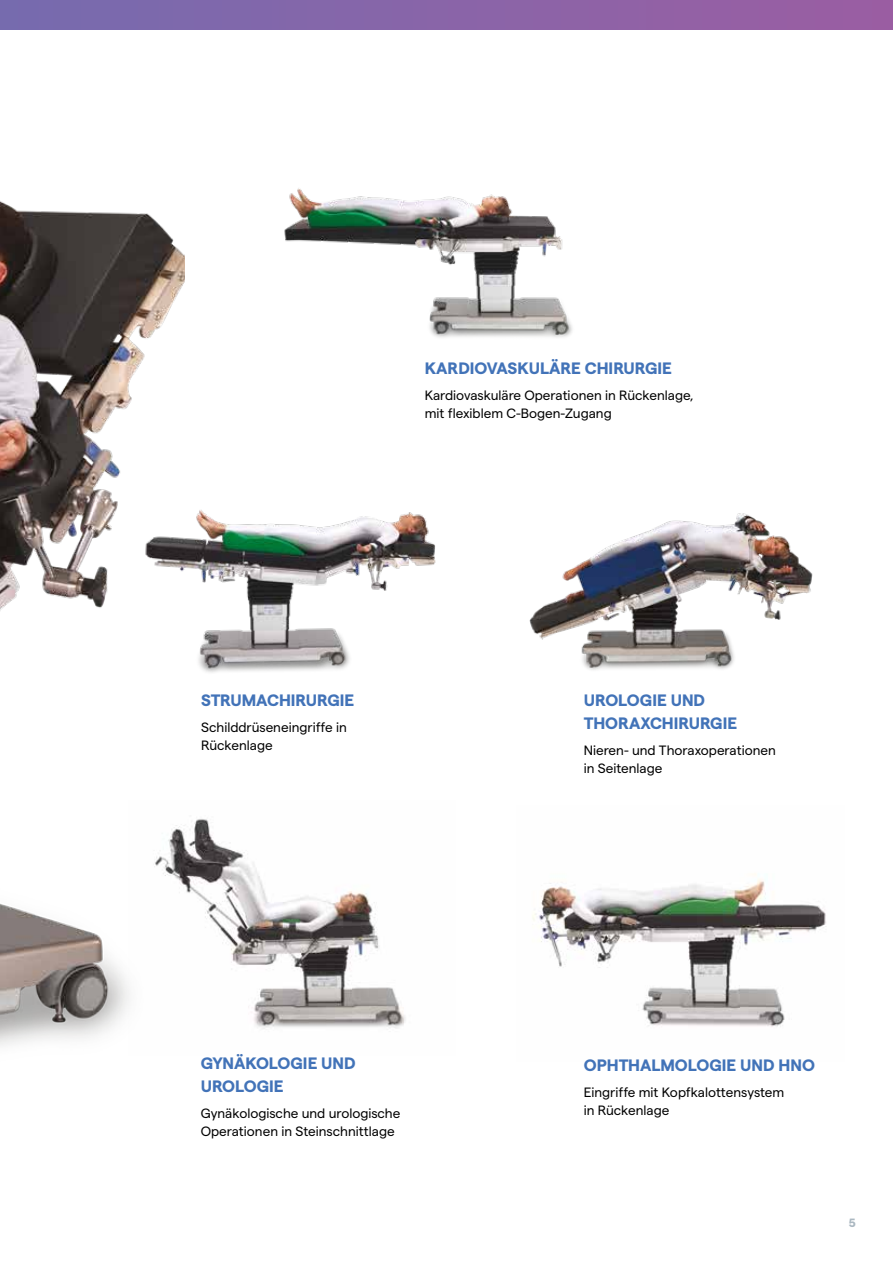
<style>
.page{position:relative;width:893px;height:1263px;background:#fff}
.page>*{position:absolute;margin:0;border:0;box-sizing:border-box;transform-origin:0 0}
.t1{font:700 16.5px/23px "Matter";color:#4273b8}
.t2{font:13.5px/18px "Matter";color:#000}
.t3{font:700 12px "Matter";color:#abb8c1}
</style>
<div class="page">
<img style="left:529px;top:513px;width:284px;height:157px">
<img style="left:185px;top:819px;width:221px;height:210px">
<img style="left:284px;top:188px;width:288px;height:150px">
<img style="left:185px;top:510px;width:251px;height:163px">
<img style="left:0;top:201px;width:185px;height:845px">
<img style="left:532px;top:874px;width:294px;height:153px">
<div style="left:0;top:0;width:893px;height:30px;background:linear-gradient(to right,#766bae,#9b5ea2)"></div>
<p class="t1" style="left:425px;top:355px;width:249px">KARDIOVASKULÄRE CHIRURGIE</p>
<p class="t2" style="left:425px;top:386px;width:270px">Kardiovaskuläre Operationen in Rückenlage, mit flexiblem C-Bogen-Zugang</p>
<p class="t1" style="left:201px;top:687px;width:155px">STRUMACHIRURGIE</p>
<p class="t2" style="left:201px;top:717px;width:147px">Schilddrüseneingriffe in<br>Rückenlage</p>
<p class="t1" style="left:584px;top:687px;width:155px">UROLOGIE UND<br>THORAXCHIRURGIE</p>
<p class="t2" style="left:584px;top:740px;width:194px">Nieren- und Thoraxoperationen in Seitenlage</p>
<p class="t1" style="left:201px;top:1050px;width:156px">GYNÄKOLOGIE UND<br>UROLOGIE</p>
<p class="t2" style="left:201px;top:1103px;width:201px">Gynäkologische und urologische<br>Operationen in Steinschnittlage</p>
<p class="t1" style="left:584px;top:1052px;width:233px">OPHTHALMOLOGIE UND HNO</p>
<p class="t2" style="left:584px;top:1082px;width:202px">Eingriffe mit Kopfkalottensystem in Rückenlage</p>
<p class="t3" style="left:849px;top:1214px;width:9px">5</p>
</div>
